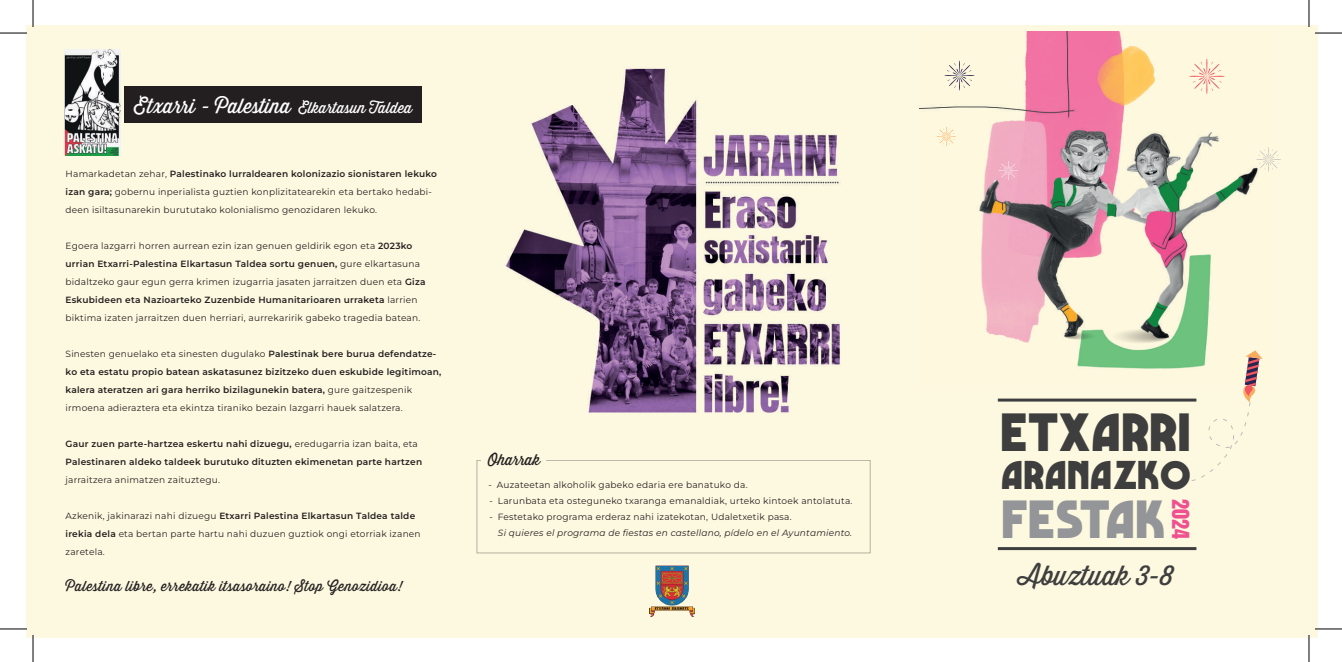
<style>
.page{position:relative;width:1342px;height:662px;background:#fff}
.page>*{position:absolute;margin:0;border:0;box-sizing:border-box;transform-origin:0 0}
.t1{font:47.1px "Marbold";color:#3e3e3f}
.t2{font:47px "Marbold";color:#939598}
.t3{font:35.3px "Marbold";color:#3e3e3f}
.t4{font:27px "Thirsty Script";color:#3e3e3f}
.t5{font:20px "Thirsty Script";color:#fff}
.t6{font:20px "Anton";color:#ef5090}
.t7{font:15px "Thirsty Script";color:#231f20}
.t8{font:14px "Thirsty Script";letter-spacing:.025em;color:#231f20}
.t9{font:9px/18px "Montserrat";letter-spacing:.025em;color:#231f20}
.t10{font:600 9px/18px "Montserrat";letter-spacing:.025em;color:#231f20}
.t11{font:italic 9px "Montserrat";letter-spacing:.025em;color:#231f20}
.s1{font-size:15px}
.s2{font-weight:600}
.s3{font-weight:400}
</style>
<div class="page">
<div style="left:25px;top:24px;width:1292px;height:613px;background:#fdf9e0"></div>
<div style="left:124px;top:86px;width:298px;height:37px;background:#231f20"></div>
<img style="left:920px;top:31px;width:343px;height:338px">
<hr style="left:998px;top:398px;width:198px;height:3px;background:#3e3e3f">
<svg style="left:998px;top:547px;width:198px;height:3px"></svg>
<svg style="left:1187px;top:350px;width:75px;height:131px"></svg>
<svg style="left:936px;top:126px;width:20px;height:20px"></svg>
<svg style="left:1189px;top:59px;width:35px;height:35px"></svg>
<svg style="left:944px;top:61px;width:30px;height:29px"></svg>
<svg style="left:1256px;top:147px;width:25px;height:25px"></svg>
<svg style="left:998px;top:160px;width:20px;height:20px"></svg>
<img style="left:650px;top:565px;width:44px;height:50px">
<svg style="left:1063px;top:331px;width:34px;height:9px"></svg>
<svg style="left:1108px;top:328px;width:61px;height:15px"></svg>
<img style="left:65px;top:49px;width:56px;height:106px">
<img style="left:505px;top:68px;width:336px;height:345px">
<hr style="left:0;top:32px;width:27px;height:2px;background:#fff">
<hr style="left:1315px;top:32px;width:27px;height:2px;background:#fff">
<hr style="left:32px;top:0;width:2px;height:27px;background:#fff">
<hr style="left:32px;top:634px;width:2px;height:27px;background:#fff">
<svg style="left:0;top:33px;width:27px;height:1px"></svg>
<svg style="left:1315px;top:33px;width:27px;height:1px"></svg>
<svg style="left:0;top:628px;width:27px;height:1px"></svg>
<svg style="left:1315px;top:628px;width:27px;height:1px"></svg>
<svg style="left:33px;top:0;width:1px;height:27px"></svg>
<svg style="left:33px;top:634px;width:1px;height:27px"></svg>
<svg style="left:1308px;top:0;width:1px;height:27px"></svg>
<svg style="left:1308px;top:635px;width:1px;height:26px"></svg>
<h3 class="t5" style="left:134px;top:91px;width:280px">Etxarri - Palestina <span class="s1">Elkartasun Taldea</span></h3>
<p class="t9" style="left:66px;top:164px;width:373px">Hamarkadetan zehar, <span class="s2">Palestinako lurraldearen kolonizazio sionistaren lekuko izan gara;</span> gobernu inperialista guztien konplizitatearekin eta bertako hedabi&shy;deen isiltasunarekin burututako kolonialismo genozidaren lekuko.</p>
<p class="t9" style="left:66px;top:236px;width:361px">Egoera lazgarri horren aurrean ezin izan genuen geldirik egon eta <span class="s2">2023ko urrian Etxarri-Palestina Elkartasun Taldea sortu genuen,</span> gure elkartasuna bidaltzeko gaur egun gerra krimen izugarria jasaten jarraitzen duen eta <span class="s2">Giza Eskubideen eta Nazioarteko Zuzenbide Humanitarioaren urraketa</span> larrien biktima izaten jarraitzen duen herriari, aurrekaririk gabeko tragedia batean.</p>
<p class="t10" style="left:66px;top:344px;width:377px"><span class="s3">Sinesten genuelako eta sinesten dugulako</span> Palestinak bere burua defendatze&shy;ko eta estatu propio batean askatasunez bizitzeko duen eskubide legitimoan, kalera ateratzen ari gara herriko bizilagunekin batera, <span class="s3">gure gaitzespenik irmoena adieraztera eta ekintza tiraniko bezain lazgarri hauek salatzera.</span></p>
<p class="t10" style="left:66px;top:434px;width:358px">Gaur zuen parte-hartzea eskertu nahi dizuegu, <span class="s3">eredugarria izan baita, eta<br></span>Palestinaren aldeko taldeek burutuko dituzten ekimenetan parte hartzen</p>
<p class="t9" style="left:66px;top:470px;width:156px">jarraitzera animatzen zaituztegu.</p>
<p class="t9" style="left:66px;top:506px;width:357px">Azkenik, jakinarazi nahi dizuegu <span class="s2">Etxarri Palestina Elkartasun Taldea talde irekia dela</span> eta bertan parte hartu nahi duzuen guztiok ongi etorriak izanen zaretela.</p>
<h3 class="t8" style="left:66px;top:575px;width:338px">Palestina libre, errekatik itsasoraino! Stop Genozidioa!</h3>
<h3 class="t7" style="left:488px;top:448px;width:54px">Oharrak</h3>
<p class="t9" style="left:488px;top:475px;width:261px">- Auzateetan alkoholik gabeko edaria ere banatuko da.</p>
<p class="t9" style="left:489px;top:491px;width:365px">- Larunbata eta osteguneko txaranga emanaldiak, urteko kintoek antolatuta.</p>
<p class="t9" style="left:489px;top:507px;width:304px">- Festetako programa erderaz nahi izatekotan, Udaletxetik pasa.</p>
<p class="t11" style="left:498px;top:526px;width:356px">Si quieres el programa de fiestas en castellano, pídelo en el Ayuntamiento.</p>
<h1 class="t1" style="left:1002px;top:405px;width:191px">ETXARRI</h1>
<h3 class="t3" style="left:1002px;top:454px;width:191px">ARANAZKO</h3>
<h3 class="t6" style="left:1190px;top:498px;width:41px;rotate:90deg">2024</h3>
<h2 class="t2" style="left:1003px;top:492px;width:165px">FESTAK</h2>
<h3 class="t4" style="left:1019px;top:555px;width:156px">Abuztuak 3-8</h3>
</div>
